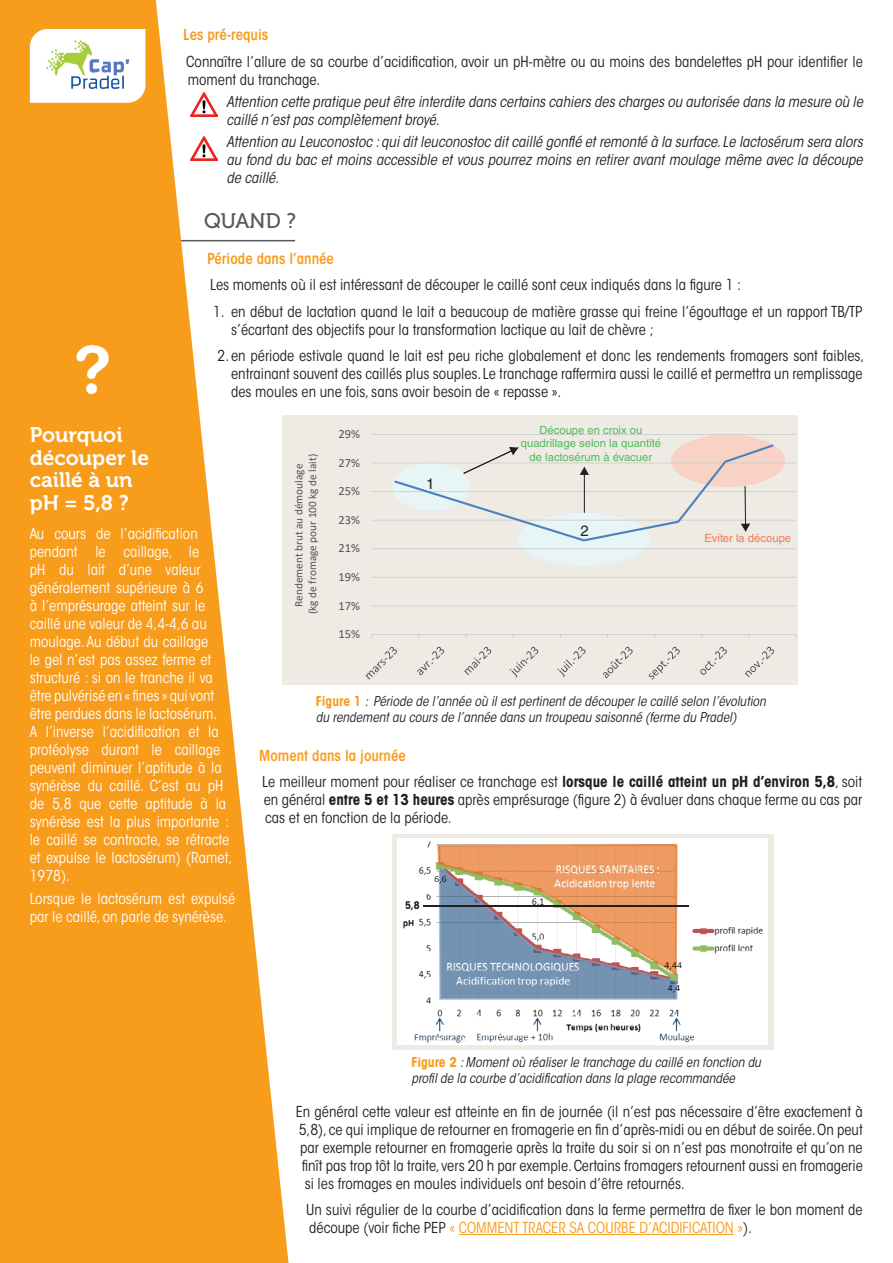
<style>
.page{position:relative;width:893px;height:1263px;background:#fff}
.page>*{position:absolute;margin:0;border:0;box-sizing:border-box;transform-origin:0 0}
.t1{font:21px/22.5px "Museo 700";color:#fff}
.t2{font:21px "Museo 500";color:#57585a}
.t3{font:condensed 15px/18px "ITC Avant Garde Std";color:#231f20}
.t4{font:condensed 15px/18px "ITC Avant Garde Std";color:#fff}
.t5{font:italic condensed 15px/18px "ITC Avant Garde Std";color:#231f20}
.t6{font:600 condensed 15px "ITC Avant Garde Std";color:#f89c1c}
.t7{font:15px "Helvetica LT Std";color:#231f20}
.t8{font:italic condensed 13.5px/16.2px "ITC Avant Garde Std";color:#231f20}
.t9{font:12.45px "Calibri";color:#515455}
.t10{font:11.25px/13.5px "Helvetica LT Std";color:#52ba5e;text-align:center}
.t11{font:11.25px/13.5px "Calibri";color:#515455;text-align:center}
.t12{font:11.25px "Helvetica LT Std";color:#f47a4d}
.t13{font:700 condensed 10.5px "ITC Avant Garde Std";color:#231f20}
.s1{font-weight:700;font-style:normal;color:#f89c1c}
.s2{font-weight:700}
.s3{color:#f89c1c}
</style>
<div class="page">
<div style="left:283px;top:416px;width:515px;height:269px;background:#eeebe4"></div>
<hr style="left:173px;top:240px;width:122px;height:1px;background:#57585a">
<svg style="left:0;top:0;width:289px;height:1263px;fill:#f89c1c"></svg>
<svg style="left:30px;top:29px;width:115px;height:74px"></svg>
<img style="left:39px;top:34px;width:98px;height:66px">
<hr style="left:459px;top:1234px;width:275px;height:1px;background:#f89c1c">
<div style="left:518px;top:513px;width:132px;height:52px;background:#e8f5f6;border-radius:50%"></div>
<div style="left:671px;top:434px;width:114px;height:53px;background:#f8d3c5;border-radius:50%"></div>
<hr style="left:372px;top:434px;width:424px;height:1px;background:#cfd1d0">
<hr style="left:372px;top:463px;width:424px;height:1px;background:#cfd1d0">
<hr style="left:372px;top:491px;width:424px;height:1px;background:#cfd1d0">
<hr style="left:372px;top:520px;width:424px;height:1px;background:#cfd1d0">
<hr style="left:372px;top:548px;width:424px;height:1px;background:#cfd1d0">
<hr style="left:372px;top:577px;width:424px;height:1px;background:#cfd1d0">
<hr style="left:372px;top:606px;width:424px;height:1px;background:#cfd1d0">
<hr style="left:372px;top:634px;width:424px;height:1px;background:#cfd1d0">
<svg style="left:365px;top:647px;width:32px;height:33px"></svg>
<svg style="left:417px;top:647px;width:27px;height:28px"></svg>
<svg style="left:464px;top:647px;width:27px;height:28px"></svg>
<svg style="left:510px;top:647px;width:28px;height:30px"></svg>
<svg style="left:557px;top:647px;width:28px;height:30px"></svg>
<svg style="left:603px;top:647px;width:30px;height:31px"></svg>
<svg style="left:649px;top:647px;width:31px;height:32px"></svg>
<svg style="left:700px;top:647px;width:27px;height:28px"></svg>
<svg style="left:745px;top:647px;width:29px;height:30px"></svg>
<svg style="left:393px;top:443px;width:382px;height:99px"></svg>
<div style="left:392px;top:834px;width:381px;height:216px;background:#eeebe4"></div>
<img style="left:397px;top:839px;width:371px;height:205px">
<hr style="left:423px;top:905px;width:266px;height:2px;background:#231f20">
<img style="left:190px;top:136px;width:28px;height:24px">
<img style="left:190px;top:92px;width:28px;height:25px">
<img style="left:68px;top:345px;width:49px;height:49px">
<p class="t6" style="left:183px;top:25px;width:86px">Les pré-requis</p>
<p class="t3" style="left:186px;top:52px;width:678px">Connaître l’allure de sa courbe d’acidification, avoir un pH-mètre ou au moins des bandelettes pH pour identifier le moment du tranchage.</p>
<p class="t5" style="left:226px;top:93px;width:638px">Attention cette pratique peut être interdite dans certains cahiers des charges ou autorisée dans la mesure où le caillé n’est pas complètement broyé.</p>
<p class="t5" style="left:226px;top:133px;width:638px;text-align:justify">Attention au Leuconostoc : qui dit leuconostoc dit caillé gonflé et remonté à la surface. Le lactosérum sera alors au fond du bac et moins accessible et vous pourrez moins en retirer avant moulage même avec la découpe de caillé.</p>
<p class="t2" style="left:204px;top:209px;width:93px">QUAND ?</p>
<p class="t6" style="left:207px;top:249px;width:128px">Période dans l’année</p>
<p class="t3" style="left:210px;top:276px;width:532px">Les moments où il est intéressant de découper le caillé sont ceux indiqués dans la figure 1 :</p>
<p class="t3" style="left:231px;top:303px;width:633px;text-indent:-18px">1. en début de lactation quand le lait a beaucoup de matière grasse qui freine l’égouttage et un rapport TB/TP s’écartant des objectifs pour la transformation lactique au lait de chèvre ;</p>
<p class="t3" style="left:231px;top:347px;width:635px;text-align:justify;text-indent:-14px">2. en période estivale quand le lait est peu riche globalement et donc les rendements fromagers sont faibles, entrainant souvent des caillés plus souples. Le tranchage raffermira aussi le caillé et permettra un remplissage des moules en une fois, sans avoir besoin de « repasse ».</p>
<p class="t1" style="left:30px;top:424px;width:121px">Pourquoi découper le caillé à un pH = 5,8 ?</p>
<p class="t4" style="left:30px;top:525px;width:204px">Au cours de l’acidification pendant le caillage, le<br>pH du lait d’une valeur généralement supérieure à 6<br>à l’emprésurage atteint sur le caillé une valeur de 4,4-4,6 au moulage. Au début du caillage<br>le gel n’est pas assez ferme et structuré : si on le tranche il va être pulvérisé en « fines » qui vont être perdues dans le lactosérum.<br>A l’inverse l’acidification et la protéolyse durant le caillage peuvent diminuer l’aptitude à la synérèse du caillé. C’est au pH de 5,8 que cette aptitude à la synérèse est la plus importante : le caillé se contracte, se rétracte et expulse le lactosérum) (Ramet,<br>1978).</p>
<p class="t4" style="left:30px;top:889px;width:207px">Lorsque le lactosérum est expulsé par le caillé, on parle de synérèse.</p>
<p class="t11" style="left:292px;top:614px;width:162px;rotate:-90deg">Rendement brut au démoulage<br>(kg de fromage pour 100 kg de lait)</p>
<p class="t9" style="left:339px;top:425px;width:23px">29%</p>
<p class="t9" style="left:339px;top:454px;width:23px">27%</p>
<p class="t9" style="left:339px;top:482px;width:23px">25%</p>
<p class="t9" style="left:339px;top:511px;width:23px">23%</p>
<p class="t9" style="left:339px;top:539px;width:23px">21%</p>
<p class="t9" style="left:339px;top:568px;width:23px">19%</p>
<p class="t9" style="left:339px;top:597px;width:23px">17%</p>
<p class="t9" style="left:339px;top:625px;width:23px">15%</p>
<p class="t7" style="left:426px;top:475px;width:10px">1</p>
<p class="t10" style="left:521px;top:423px;width:142px">Découpe en croix ou quadrillage selon la quantité de lactosérum à évacuer</p>
<p class="t7" style="left:580px;top:522px;width:10px">2</p>
<p class="t12" style="left:704px;top:532px;width:88px">Eviter la découpe</p>
<p class="t8" style="left:316px;top:693px;width:452px"><span class="s1">Figure 1</span> : Période de l’année où il est pertinent de découper le caillé selon l’évolution du rendement au cours de l’année dans un troupeau saisonné (ferme du Pradel)</p>
<p class="t6" style="left:259px;top:746px;width:148px">Moment dans la journée</p>
<p class="t3" style="left:262px;top:773px;width:602px;text-align:justify">Le meilleur moment pour réaliser ce tranchage est <span class="s2">lorsque le caillé atteint un pH d’environ 5,8</span>, soit en général <span class="s2">entre 5 et 13 heures</span> après emprésurage (figure 2) à évaluer dans chaque ferme au cas par cas et en fonction de la période.</p>
<p class="t13" style="left:405px;top:898px;width:16px">5,8</p>
<p class="t8" style="left:411px;top:1054px;width:351px"><span class="s1">Figure 2</span> : Moment où réaliser le tranchage du caillé en fonction du profil de la courbe d’acidification dans la plage recommandée</p>
<p class="t3" style="left:296px;top:1102px;width:568px">En général cette valeur est atteinte en fin de journée (il n’est pas nécessaire d’être exactement à</p>
<p class="t3" style="left:299px;top:1120px;width:566px">5,8), ce qui implique de retourner en fromagerie en fin d’après-midi ou en début de soirée. On peut</p>
<p class="t3" style="left:300px;top:1138px;width:564px">par exemple retourner en fromagerie après la traite du soir si on n’est pas monotraite et qu’on ne</p>
<p class="t3" style="left:302px;top:1156px;width:563px">finît pas trop tôt la traite, vers 20 h par exemple. Certains fromagers retournent aussi en fromagerie</p>
<p class="t3" style="left:305px;top:1174px;width:381px">si les fromages en moules individuels ont besoin d’être retournés.</p>
<p class="t3" style="left:306px;top:1201px;width:558px">Un suivi régulier de la courbe d’acidification dans la ferme permettra de fixer le bon moment de découpe (voir fiche PEP <span class="s3">« COMMENT TRACER SA COURBE D’ACIDIFICATION »</span>).</p>
</div>
